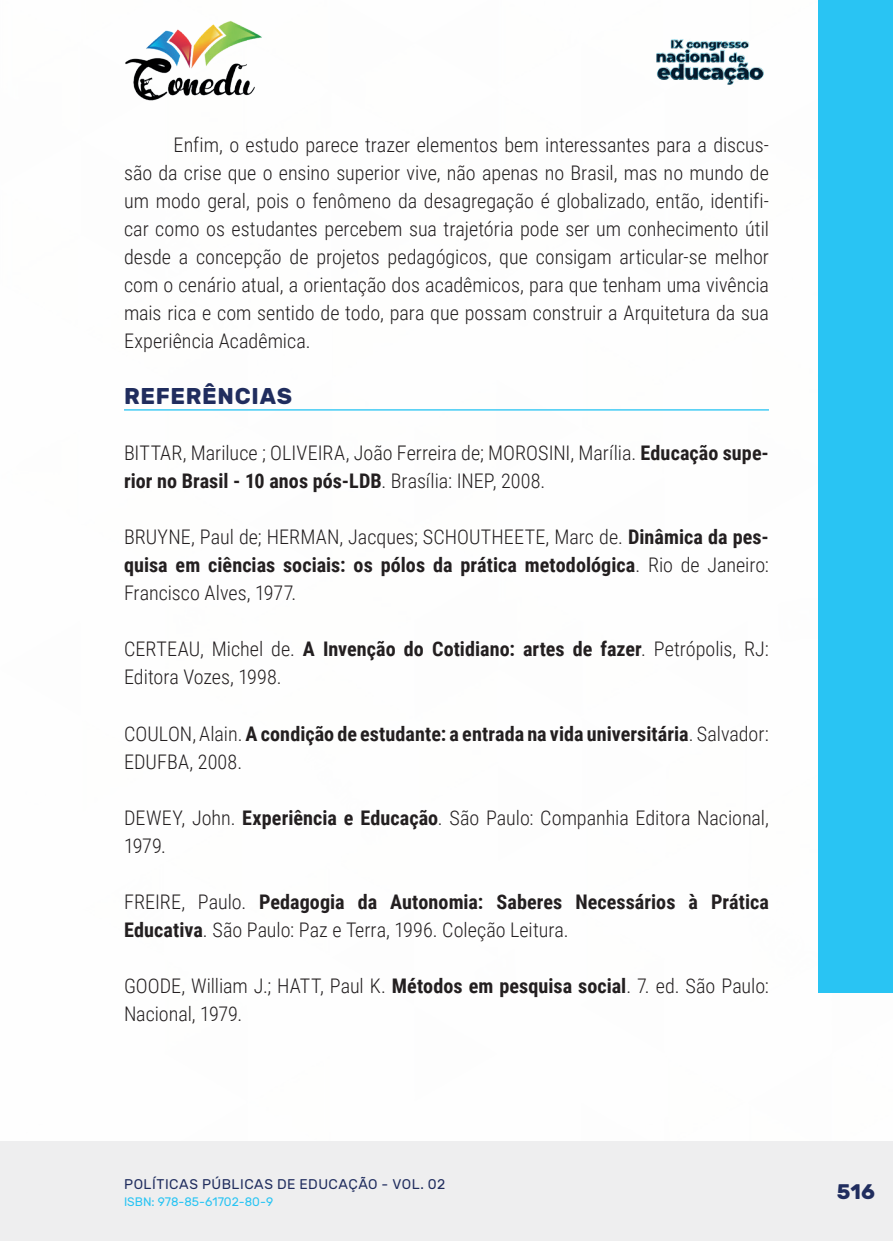
<style>
.page{position:relative;width:893px;height:1241px;background:#fff}
.page>*{position:absolute;margin:0;border:0;box-sizing:border-box;transform-origin:0 0}
._10_SUBTITULO{font:700 22.75px "Rubik";letter-spacing:.03em;color:#202d5e}
.t1{font:700 21px "Rubik";color:#202d5e}
._17_REFERENCIAS{font:300 20.12px/28px "Roboto Condensed";color:#231f20}
._9_CORPO{font:300 20.12px/28px "Roboto Condensed";color:#231f20;text-align:justify}
._17_REFERENCIAS-2{font:700 20.12px/28px "Roboto Condensed";letter-spacing:.005em;color:#231f20}
.t2{font:14px "Rubik";letter-spacing:.035em;color:#202d5e}
.t3{font:12.25px "Rubik";color:#29c4f3}
.s1{font-weight:700}
.s2{font-weight:300}
</style>
<div class="page">
<div style="left:0;top:1141px;width:893px;height:99px;background:#eeeeef"></div>
<div style="left:819px;top:0;width:74px;height:992px;background:#29c4f3"></div>
<img style="left:125px;top:20px;width:137px;height:81px">
<img style="left:656px;top:39px;width:108px;height:46px">
<hr style="left:124px;top:409px;width:645px;height:1px;background:#29c4f3">
<p class="_9_CORPO" style="left:124px;top:130px;width:646px;text-indent:50px">Enfim, o estudo parece trazer elementos bem interessantes para a discus&shy;são da crise que o ensino superior vive, não apenas no Brasil, mas no mundo de um modo geral, pois o fenômeno da desagregação é globalizado, então, identifi&shy;car como os estudantes percebem sua trajetória pode ser um conhecimento útil desde a concepção de projetos pedagógicos, que consigam articular-se melhor com o cenário atual, a orientação dos acadêmicos, para que tenham uma vivência mais rica e com sentido de todo, para que possam construir a Arquitetura da sua Experiência Acadêmica.</p>
<p class="_10_SUBTITULO" style="left:124px;top:383px;width:170px">REFERÊNCIAS</p>
<p class="_17_REFERENCIAS" style="left:124px;top:438px;width:646px">BITTAR, Mariluce ; OLIVEIRA, João Ferreira de; MOROSINI, Marília. <span class="s1">Educação supe&shy;rior no Brasil - 10 anos pós-LDB</span>. Brasília: INEP, 2008.</p>
<p class="_17_REFERENCIAS" style="left:124px;top:522px;width:646px;text-align:justify">BRUYNE, Paul de; HERMAN, Jacques; SCHOUTHEETE, Marc de. <span class="s1">Dinâmica da pes&shy;quisa em ciências sociais: os pólos da prática metodológica</span>. Rio de Janeiro:<br>Francisco Alves, 1977.</p>
<p class="_17_REFERENCIAS" style="left:124px;top:634px;width:646px">CERTEAU, Michel de. <span class="s1">A Invenção do Cotidiano: artes de fazer</span>. Petrópolis, RJ:<br>Editora Vozes, 1998.</p>
<p class="_17_REFERENCIAS-2" style="left:124px;top:718px;width:646px"><span class="s2">COULON, Alain.</span> A condição de estudante: a entrada na vida universitária<span class="s2">. Salvador:<br>EDUFBA, 2008.</span></p>
<p class="_17_REFERENCIAS" style="left:124px;top:802px;width:646px">DEWEY, John. <span class="s1">Experiência e Educação</span>. São Paulo: Companhia Editora Nacional,<br>1979.</p>
<p class="_17_REFERENCIAS-2" style="left:124px;top:886px;width:646px"><span class="s2">FREIRE, Paulo.</span> Pedagogia da Autonomia: Saberes Necessários à Prática<br>Educativa<span class="s2">. São Paulo: Paz e Terra, 1996. Coleção Leitura.</span></p>
<p class="_17_REFERENCIAS" style="left:124px;top:970px;width:646px">GOODE, William J.; HATT, Paul K. <span class="s1">Métodos em pesquisa social</span>. 7. ed. São Paulo:<br>Nacional, 1979.</p>
<p class="t2" style="left:124px;top:1175px;width:323px">POLÍTICAS PÚBLICAS DE EDUCAÇÃO - VOL. 02</p>
<p class="t3" style="left:124px;top:1194px;width:151px">ISBN: 978-85-61702-80-9</p>
<p class="t1" style="left:837px;top:1179px;width:40px">516</p>
</div>
